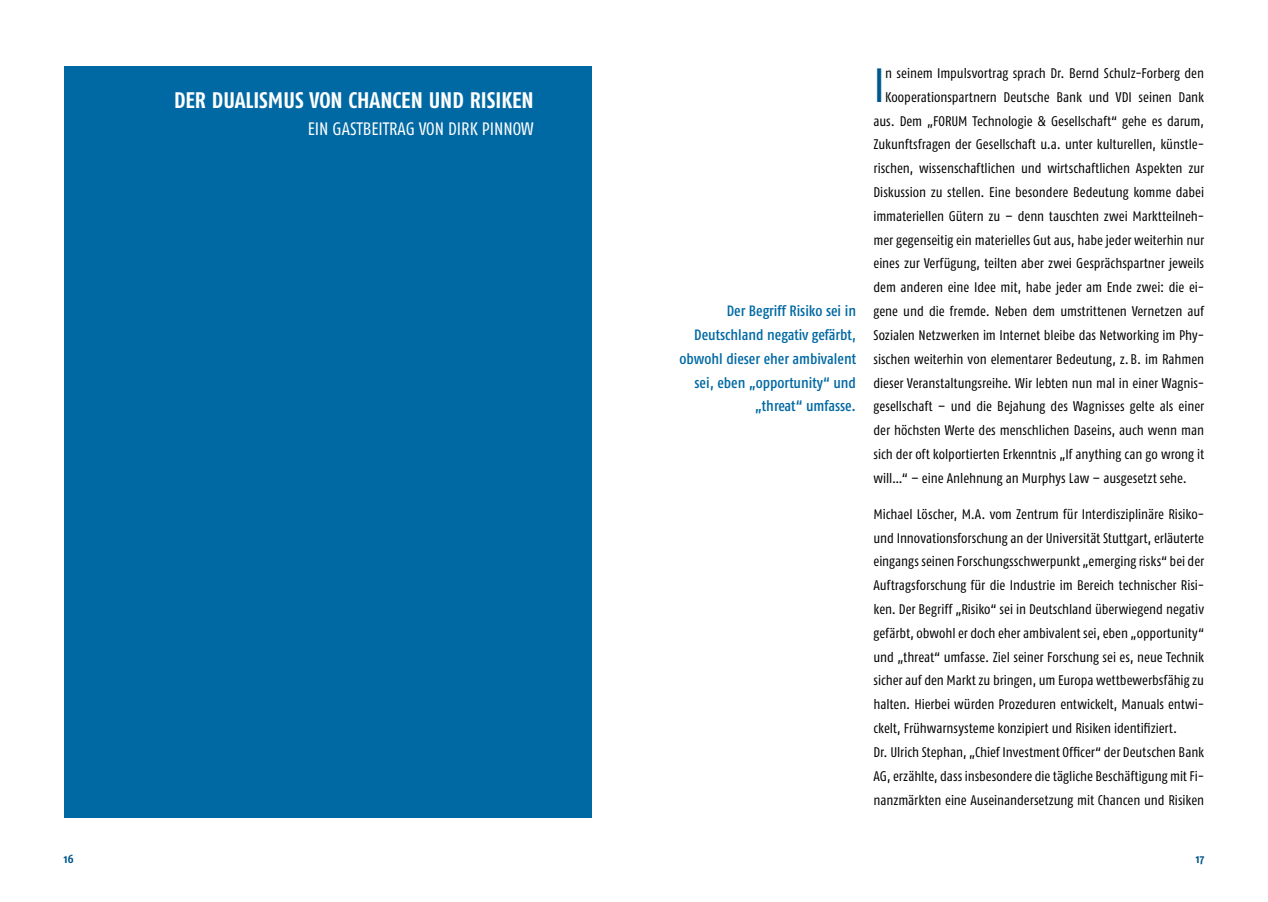
<style>
.page{position:relative;width:1268px;height:902px;background:#fff}
.page>*{position:absolute;margin:0;border:0;box-sizing:border-box;transform-origin:0 0}
.t1{font:48px "Fago Co";color:#00578e}
.t2{font:700 22.5px "Fago Co";color:#fff}
.t3{font:18px "Fago Co";color:#fff}
.t4{font:15px/23.9px "Fago Co Med";color:#0069a3;text-align:right}
.t5{font:13.95px/23.9px "Fago Co";letter-spacing:-.005em;color:#000}
.t6{font:700 12px "Fago Co";color:#00578e}
</style>
<div class="page">
<div style="left:64px;top:67px;width:527px;height:750px;background:#0069a3"></div>
<h2 class="t2" style="left:174px;top:87px;width:186px">DER DUALISMUS VON CHAN</h2>
<h2 class="t2" style="left:392px;top:87px;width:140px">CEN UND RISIKEN</h2>
<p class="t3" style="left:308px;top:118px;width:43px">Ein Gastbeitrag</p>
<p class="t3" style="left:419px;top:118px;width:81px">von Dirk Pinnow</p>
<p class="t6" style="left:64px;top:851px;width:11px">16</p>
<p class="t4" style="left:679px;top:299px;width:178px">Der Begriff Risiko sei in<br>Deutschland negativ gefärbt, obwohl dieser eher ambivalent sei, eben „opportunity“ und „threat“ umfasse.</p>
<h1 class="t1" style="left:873px;top:58px;width:13px">I</h1>
<p class="t5" style="left:884px;top:61px;width:320px">n seinem Impulsvortrag sprach Dr. Bernd Schulz-Forberg den</p>
<p class="t5" style="left:884px;top:85px;width:320px">Kooperationspartnern Deutsche Bank und VDI seinen Dank</p>
<p class="t5" style="left:873px;top:109px;width:332px">aus. Dem „FORUM Technologie &amp; Gesellschaft“ gehe es darum,</p>
<p class="t5" style="left:873px;top:132px;width:332px">Zukunftsfragen der Gesellschaft u.a. unter kulturellen, künstle-</p>
<p class="t5" style="left:873px;top:156px;width:332px">rischen, wissenschaftlichen und wirtschaftlichen Aspekten zur</p>
<p class="t5" style="left:873px;top:180px;width:332px">Diskussion zu stellen. Eine besondere Bedeutung komme dabei</p>
<p class="t5" style="left:873px;top:204px;width:332px">immateriellen Gütern zu – denn tauschten zwei Marktteilneh-</p>
<p class="t5" style="left:873px;top:228px;width:332px">mer gegenseitig ein materielles Gut aus, habe jeder weiterhin nur</p>
<p class="t5" style="left:873px;top:251px;width:332px">eines zur Verfügung, teilten aber zwei Gesprächspartner jeweils</p>
<p class="t5" style="left:873px;top:275px;width:332px">dem anderen eine Idee mit, habe jeder am Ende zwei: die ei-</p>
<p class="t5" style="left:873px;top:299px;width:332px">gene und die fremde. Neben dem umstrittenen Vernetzen auf</p>
<p class="t5" style="left:873px;top:323px;width:332px">Sozialen Netzwerken im Internet bleibe das Networking im Phy-</p>
<p class="t5" style="left:873px;top:347px;width:332px">sischen weiterhin von elementarer Bedeutung, z. B. im Rahmen</p>
<p class="t5" style="left:873px;top:370px;width:332px">dieser Veranstaltungsreihe. Wir lebten nun mal in einer Wagnis-</p>
<p class="t5" style="left:873px;top:394px;width:332px">gesellschaft – und die Bejahung des Wagnisses gelte als einer</p>
<p class="t5" style="left:873px;top:418px;width:332px">der höchsten Werte des menschlichen Daseins, auch wenn man</p>
<p class="t5" style="left:873px;top:442px;width:332px">sich der oft kolportierten Erkenntnis „If anything can go wrong it</p>
<p class="t5" style="left:873px;top:466px;width:315px">will…“ – eine Anlehnung an Murphys Law – ausgesetzt sehe.</p>
<p class="t5" style="left:873px;top:501px;width:332px">Michael Löscher, M.A. vom Zentrum für Interdisziplinäre Risiko&shy;und Innovationsforschung an der Universität Stuttgart, erläuterte eingangs seinen Forschungsschwerpunkt „emerging risks“ bei der Auftragsforschung für die Industrie im Bereich technischer Risi&shy;ken. Der Begriff „Risiko“ sei in Deutschland überwiegend negativ gefärbt, obwohl er doch eher ambivalent sei, eben „opportunity“ und „threat“ umfasse. Ziel seiner Forschung sei es, neue Technik sicher auf den Markt zu bringen, um Europa wettbewerbsfähig zu halten. Hierbei würden Prozeduren entwickelt, Manuals entwi&shy;ckelt, Frühwarnsysteme konzipiert und Risiken identifiziert.<br>Dr. Ulrich Stephan, „Chief Investment Officer“ der Deutschen Bank AG, erzählte, dass insbesondere die tägliche Beschäftigung mit Fi&shy;nanzmärkten eine Auseinandersetzung mit Chancen und Risiken</p>
<p class="t6" style="left:1195px;top:851px;width:10px">17</p>
</div>
